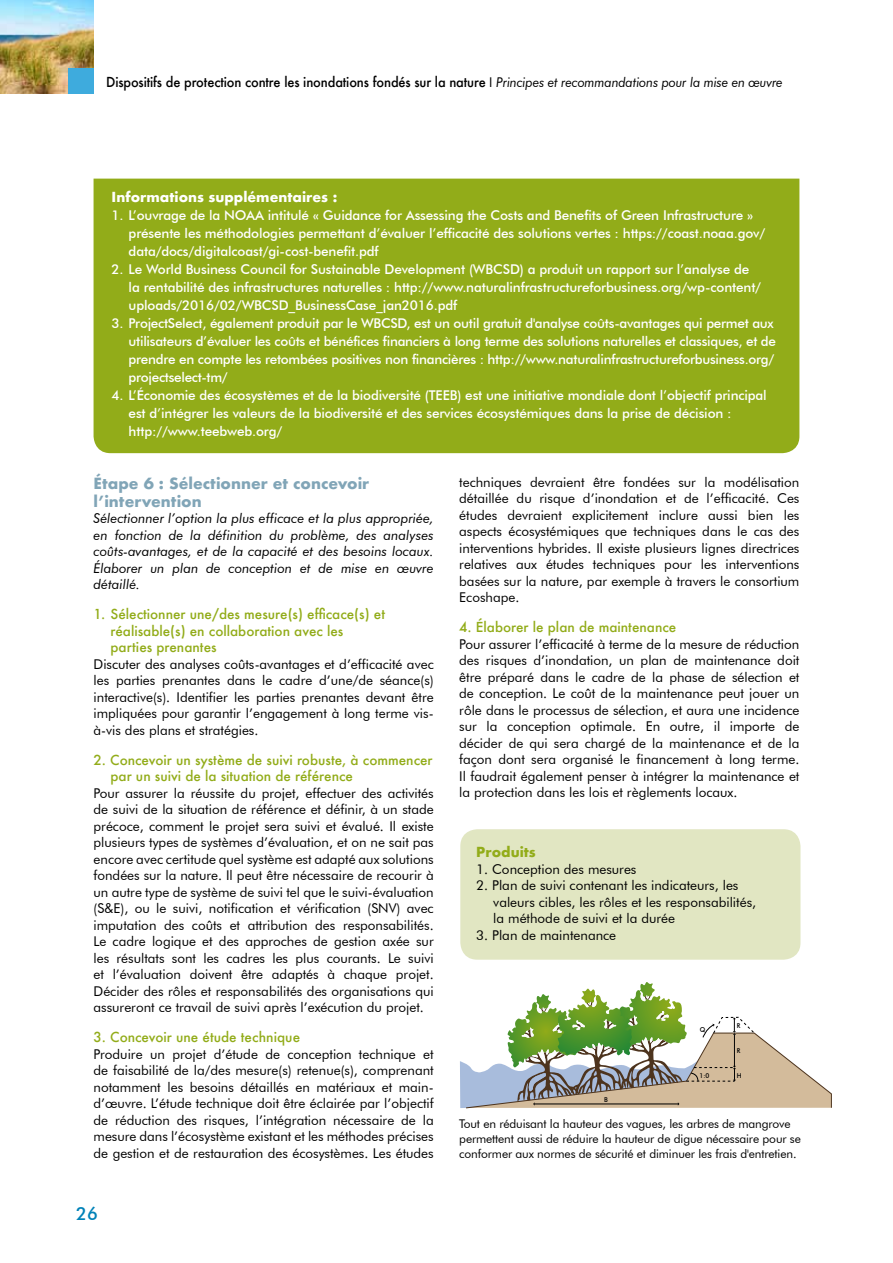
<style>
.page{position:relative;width:893px;height:1263px;background:#fff}
.page>*{position:absolute;margin:0;border:0;box-sizing:border-box;transform-origin:0 0}
.t1{font:500 18px "Futura BT";color:#0082b8}
.t2{font:700 15px/18px "Futura";color:#81a5b7}
.t3{font:13.5px/16.5px "Futura BT";color:#000;text-align:justify}
.t4{font:500 13.5px/18px "Futura BT";letter-spacing:-.01em;color:#fff}
.t5{font:500 13.5px/16.5px "Futura";color:#92ac19}
.t6{font:italic 13.5px/16.5px "Futura BT";color:#000;text-align:justify}
.t7{font:500 13.5px "Futura";letter-spacing:-.01em;color:#000;scale:.95 1}
.t8{font:700 13.5px "Futura";color:#fff}
.t9{font:700 13.5px "Futura";color:#92ac19}
.t10{font:12px/15px "Futura BT";letter-spacing:-.01em;color:#000}
.t11{font:500 6.75px "Futura BT";color:#000;scale:.96 1}
.s1{font-family:"Futura BT";font-weight:400}
.s2{font-family:"Futura BT";font-weight:400;font-style:italic}
</style>
<div class="page">
<div style="left:460px;top:829px;width:340px;height:131px;background:#e1e6c2;border-radius:17px"></div>
<svg style="left:460px;top:983px;width:372px;height:126px"></svg>
<div style="left:94px;top:179px;width:705px;height:274px;background:#92ac19"></div>
<img style="left:0;top:0;width:94px;height:94px">
<div style="left:68px;top:69px;width:26px;height:25px;background:#3eabdd"></div>
<p class="t7" style="left:106px;top:73px;width:714px">Dispositifs de protection contre les inondations fondés sur la nature <span class="s1">I</span> <span class="s2">Principes et recommandations pour la mise en œuvre</span></p>
<p class="t8" style="left:112px;top:187px;width:227px">Informations supplémentaires :</p>
<p class="t4" style="left:129px;top:206px;width:638px;text-indent:-17px">1. L’ouvrage de la NOAA intitulé « Guidance for Assessing the Costs and Benefits of Green Infrastructure » présente les méthodologies permettant d’évaluer l’efficacité des solutions vertes : https://coast.noaa.gov/ data/docs/digitalcoast/gi-cost-benefit.pdf</p>
<p class="t4" style="left:129px;top:260px;width:634px;text-indent:-17px">2. Le World Business Council for Sustainable Development (WBCSD) a produit un rapport sur l’analyse de la rentabilité des infrastructures naturelles : http://www.naturalinfrastructureforbusiness.org/wp-content/ uploads/2016/02/WBCSD_BusinessCase_jan2016.pdf</p>
<p class="t4" style="left:129px;top:314px;width:649px;text-indent:-17px">3. ProjectSelect, également produit par le WBCSD, est un outil gratuit d'analyse coûts-avantages qui permet aux utilisateurs d’évaluer les coûts et bénéfices financiers à long terme des solutions naturelles et classiques, et de prendre en compte les retombées positives non financières : http://www.naturalinfrastructureforbusiness.org/ projectselect-tm/</p>
<p class="t4" style="left:129px;top:386px;width:640px;text-indent:-17px">4. L’Économie des écosystèmes et de la biodiversité (TEEB) est une initiative mondiale dont l’objectif principal est d’intégrer les valeurs de la biodiversité et des services écosystémiques dans la prise de décision : http://www.teebweb.org/</p>
<p class="t2" style="left:94px;top:474px;width:277px">Étape 6 : Sélectionner et concevoir l’intervention</p>
<p class="t6" style="left:94px;top:510px;width:342px">Sélectionner l’option la plus efficace et la plus appropriée, en fonction de la définition du problème, des analyses coûts-avantages, et de la capacité et des besoins locaux.<br>Élaborer un plan de conception et de mise en œuvre détaillé.</p>
<p class="t5" style="left:111px;top:606px;width:276px;text-indent:-17px">1. Sélectionner une/des mesure(s) efficace(s) et réalisable(s) en collaboration avec les parties prenantes</p>
<p class="t3" style="left:94px;top:656px;width:342px">Discuter des analyses coûts-avantages et d’efficacité avec les parties prenantes dans le cadre d’une/de séance(s) interactive(s). Identifier les parties prenantes devant être impliquées pour garantir l’engagement à long terme vis&shy;à-vis des plans et stratégies.</p>
<p class="t5" style="left:111px;top:751px;width:324px;text-indent:-17px">2. Concevoir un système de suivi robuste, à commencer par un suivi de la situation de référence</p>
<p class="t3" style="left:94px;top:785px;width:342px">Pour assurer la réussite du projet, effectuer des activités de suivi de la situation de référence et définir, à un stade précoce, comment le projet sera suivi et évalué. Il existe plusieurs types de systèmes d’évaluation, et on ne sait pas encore avec certitude quel système est adapté aux solutions fondées sur la nature. Il peut être nécessaire de recourir à un autre type de système de suivi tel que le suivi-évaluation (S&amp;E), ou le suivi, notification et vérification (SNV) avec imputation des coûts et attribution des responsabilités.<br>Le cadre logique et des approches de gestion axée sur les résultats sont les cadres les plus courants. Le suivi et l’évaluation doivent être adaptés à chaque projet.<br>Décider des rôles et responsabilités des organisations qui assureront ce travail de suivi après l’exécution du projet.</p>
<p class="t5" style="left:94px;top:1029px;width:208px">3. Concevoir une étude technique</p>
<p class="t3" style="left:94px;top:1046px;width:342px">Produire un projet d’étude de conception technique et de faisabilité de la/des mesure(s) retenue(s), comprenant notamment les besoins détaillés en matériaux et main&shy;d’œuvre. L’étude technique doit être éclairée par l’objectif de réduction des risques, l’intégration nécessaire de la mesure dans l’écosystème existant et les méthodes précises de gestion et de restauration des écosystèmes. Les études</p>
<h1 class="t1" style="left:76px;top:1202px;width:23px">26</h1>
<p class="t3" style="left:459px;top:473px;width:342px">techniques devraient être fondées sur la modélisation détaillée du risque d’inondation et de l’efficacité. Ces études devraient explicitement inclure aussi bien les aspects écosystémiques que techniques dans le cas des interventions hybrides. Il existe plusieurs lignes directrices relatives aux études techniques pour les interventions basées sur la nature, par exemple à travers le consortium Ecoshape.</p>
<p class="t5" style="left:459px;top:619px;width:219px">4. Élaborer le plan de maintenance</p>
<p class="t3" style="left:459px;top:635px;width:342px">Pour assurer l’efficacité à terme de la mesure de réduction des risques d’inondation, un plan de maintenance doit être préparé dans le cadre de la phase de sélection et de conception. Le coût de la maintenance peut jouer un rôle dans le processus de sélection, et aura une incidence sur la conception optimale. En outre, il importe de décider de qui sera chargé de la maintenance et de la façon dont sera organisé le financement à long terme.<br>Il faudrait également penser à intégrer la maintenance et la protection dans les lois et règlements locaux.</p>
<p class="t9" style="left:476px;top:842px;width:61px">Produits</p>
<p class="t3" style="left:476px;top:860px;width:162px">1. Conception des mesures</p>
<p class="t3" style="left:493px;top:877px;width:264px;text-align:left;text-indent:-17px">2. Plan de suivi contenant les indicateurs, les valeurs cibles, les rôles et les responsabilités, la méthode de suivi et la durée</p>
<p class="t3" style="left:476px;top:926px;width:141px">3. Plan de maintenance</p>
<p class="t11" style="left:700px;top:1025px;width:7px">Q</p>
<p class="t11" style="left:737px;top:1021px;width:5px">R</p>
<p class="t11" style="left:737px;top:1046px;width:5px">R</p>
<p class="t11" style="left:604px;top:1095px;width:5px">B</p>
<p class="t11" style="left:699px;top:1071px;width:12px">1:0</p>
<p class="t11" style="left:737px;top:1071px;width:7px">H</p>
<p class="t10" style="left:459px;top:1116px;width:343px">Tout en réduisant la hauteur des vagues, les arbres de mangrove permettent aussi de réduire la hauteur de digue nécessaire pour se conformer aux normes de sécurité et diminuer les frais d'entretien.</p>
</div>
